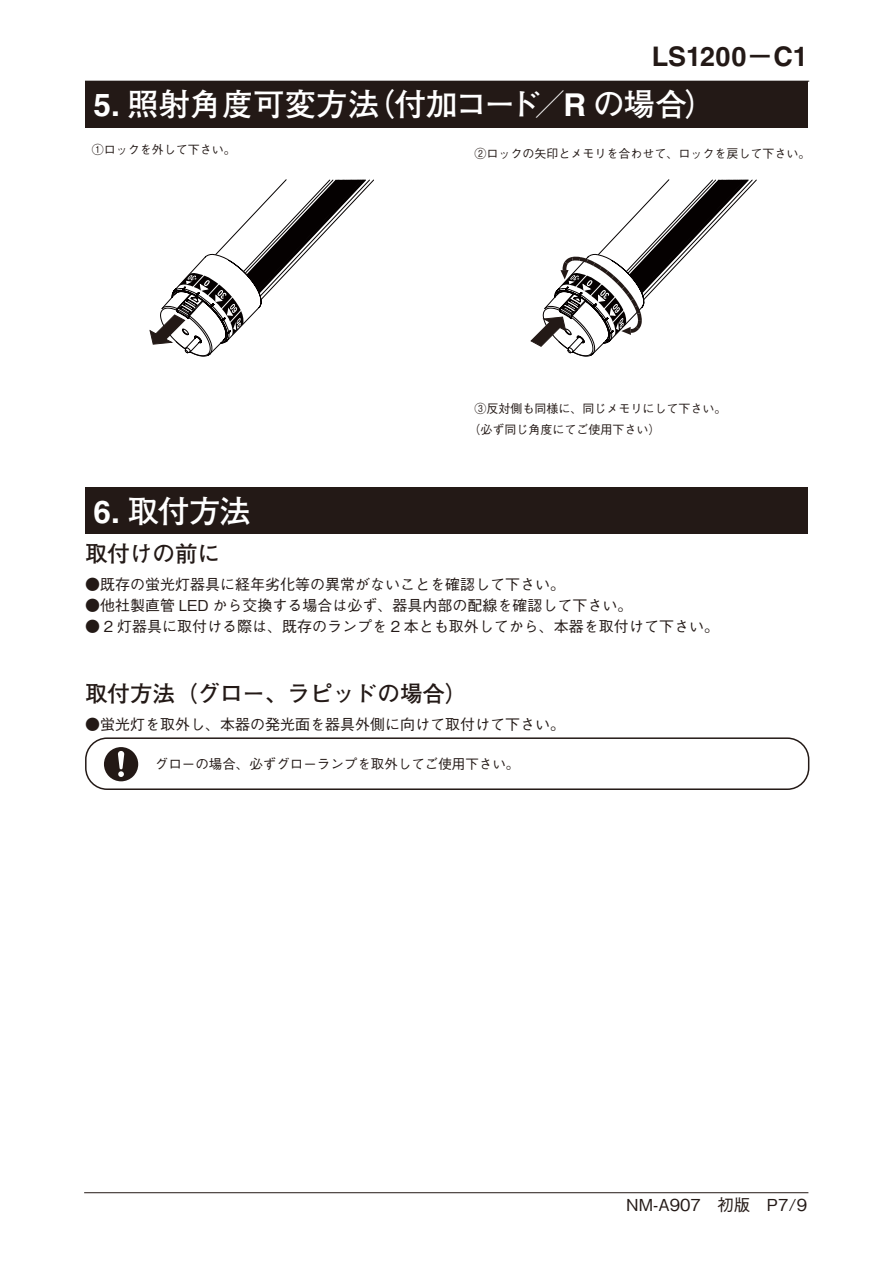
<style>
.page{position:relative;width:893px;height:1263px;background:#fff}
.page>*{position:absolute;margin:0;border:0;box-sizing:border-box;transform-origin:0 0}
.t1{font:700 31.5px "Futo Go B101 Pro";letter-spacing:-.005em;color:#fff}
.t2{font:700 27px "Helvetica LT Std";color:#231916}
.t3{font:700 22.5px "Futo Go B101 Pro";color:#231916}
.t4{font:500 16.5px "Gothic BBB Pro";color:#231916}
.t5{font:500 15px "Gothic BBB Pro";color:#231916}
.t6{font:13.5px "Gothic BBB Pro Medium 90 msp RKSJ H";color:#231916}
.t7{font:12px/21px "Gothic BBB Pro Medium 90 msp RKSJ H";color:#231916}
.s1{font-family:"Futo Go B101 Pro"}
.s2{font-family:"Helvetica LT Std"}
</style>
<div class="page">
<hr style="left:84px;top:1192px;width:724px;height:1px;background:#231916">
<hr style="left:85px;top:81px;width:724px;height:1px;background:#231916">
<div style="left:85px;top:81px;width:723px;height:47px;background:#231916"></div>
<svg style="left:149px;top:179px;width:225px;height:177px"></svg>
<svg style="left:530px;top:179px;width:227px;height:177px"></svg>
<div style="left:85px;top:487px;width:723px;height:47px;background:#231916"></div>
<div style="left:85px;top:737px;width:724px;height:53px;border:2px solid #231916;border-radius:21px"></div>
<svg style="left:104px;top:747px;width:34px;height:34px"></svg>
<h2 class="t2" style="left:652px;top:40px;width:158px">LS1200<span class="s1">－</span>C1</h2>
<h1 class="t1" style="left:94px;top:79px;width:624px"><span class="s2">5.</span> 照射角度可変方法（付加コード／<span class="s2">R</span> の場合）</h1>
<p class="t7" style="left:92px;top:137px;width:146px">①ロックを外して下さい。</p>
<p class="t7" style="left:474px;top:142px;width:337px">②ロックの矢印とメモリを合わせて、ロックを戻して下さい。</p>
<p class="t7" style="left:468px;top:397px;width:259px;text-indent:6px">③反対側も同様に、同じメモリにして下さい。（必ず同じ角度にてご使用下さい）</p>
<h1 class="t1" style="left:94px;top:485px;width:159px"><span class="s2">6.</span> 取付方法</h1>
<h3 class="t3" style="left:85px;top:536px;width:136px">取付けの前に</h3>
<p class="t5" style="left:85px;top:572px;width:481px">●既存の蛍光灯器具に経年劣化等の異常がないことを確認して下さい。</p>
<p class="t5" style="left:85px;top:593px;width:549px">●他社製直管 LED から交換する場合は必ず、器具内部の配線を確認して下さい。</p>
<p class="t5" style="left:85px;top:614px;width:635px">● 2 灯器具に取付ける際は、既存のランプを 2 本とも取外してから、本器を取付けて下さい。</p>
<h3 class="t3" style="left:85px;top:675px;width:384px">取付方法（グロー、ラピッドの場合）</h3>
<p class="t5" style="left:85px;top:712px;width:481px">●蛍光灯を取外し、本器の発光面を器具外側に向けて取付けて下さい。</p>
<p class="t6" style="left:155px;top:753px;width:366px">グローの場合、必ずグローランプを取外してご使用下さい。</p>
<p class="t7" style="left:86px;top:686px;width:200px">（必ず同じ角度にてご使用下さい。）</p>
<p class="t4" style="left:626px;top:1192px;width:182px">NM-A907　初版　P7/9</p>
</div>
